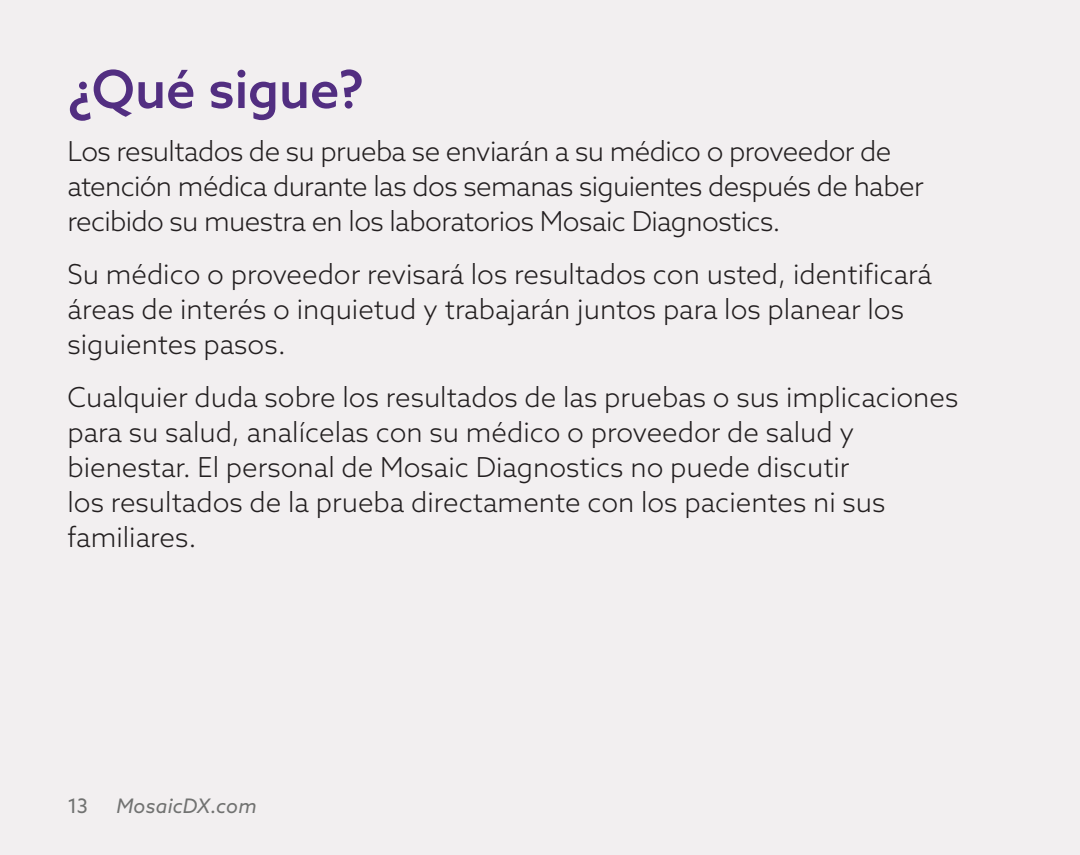
<style>
.page{position:relative;width:1080px;height:855px;background:#f2eff0}
.page>*{position:absolute;margin:0;border:0;box-sizing:border-box;transform-origin:0 0}
.MDX_Paragraph_Style{font:500 52.5px "Azo Sans";letter-spacing:-.005em;color:#522e81}
.MDX_Paragraph_Style-2{font:300 27.5px/35px "Azo Sans";color:#231f20}
.MDX_Paragraph_Style-3{font:300 27.5px/35px "Azo Sans";letter-spacing:-.02em;color:#231f20}
.t1{font:italic 20px "Azo Sans";letter-spacing:.01em;color:#717271}
.t2{font:20px "Azo Sans";color:#717271}
</style>
<div class="page">
<p class="MDX_Paragraph_Style" style="left:68px;top:55px;width:298px">¿Qué sigue?</p>
<p class="MDX_Paragraph_Style-3" style="left:68px;top:133px;width:858px">Los resultados de su prueba se enviarán a su médico o proveedor de atención médica durante las dos semanas siguientes después de haber recibido su muestra en los laboratorios Mosaic Diagnostics.</p>
<p class="MDX_Paragraph_Style-2" style="left:68px;top:256px;width:866px">Su médico o proveedor revisará los resultados con usted, identificará áreas de interés o inquietud y trabajarán juntos para los planear los siguientes pasos.</p>
<p class="MDX_Paragraph_Style-2" style="left:68px;top:379px;width:892px">Cualquier duda sobre los resultados de las pruebas o sus implicaciones para su salud, analícelas con su médico o proveedor de salud y bienestar. El personal de Mosaic Diagnostics no puede discutir<br>los resultados de la prueba directamente con los pacientes ni sus familiares.</p>
<p class="t2" style="left:68px;top:793px;width:22px">13</p>
<p class="t1" style="left:116px;top:793px;width:142px">MosaicDX.com</p>
</div>
